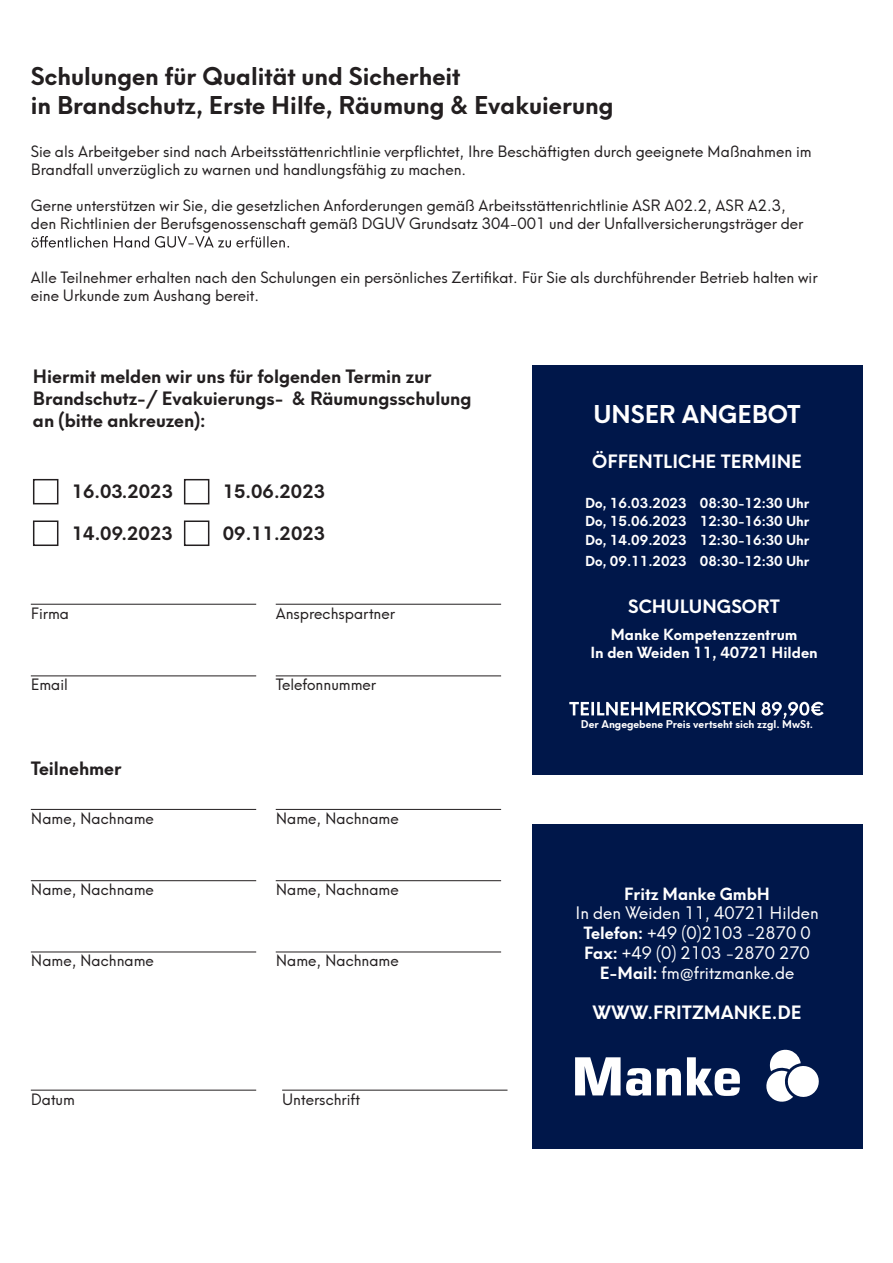
<style>
.page{position:relative;width:893px;height:1263px;background:#fff}
.page>*{position:absolute;margin:0;border:0;box-sizing:border-box;transform-origin:0 0}
.t1{font:700 24px/28.8px "Neue Hans Kendrick";color:#231f20}
.t2{font:700 24px "Neue Hans Kendrick";color:#fff}
.t3{font:700 18px/21.6px "Neue Hans Kendrick";color:#231f20}
.t4{font:700 18px "Neue Hans Kendrick";color:#fff}
.t5{font:16.5px/19.8px "Neue Hans Kendrick";color:#fff;text-align:center}
.t6{font:700 16.5px "Neue Hans Kendrick";color:#fff}
.t7{font:15px/18px "Neue Hans Kendrick";color:#231f20}
.t8{font:700 15px/18px "Neue Hans Kendrick";color:#fff;text-align:center}
.t9{font:700 13.5px/18.5px "Neue Hans Kendrick";color:#fff;text-align:justify}
.t10{font:700 10.5px "Neue Hans Kendrick";color:#fff}
.s1{font-weight:700}
</style>
<div class="page">
<svg style="left:31px;top:236px;width:258px;height:12px"></svg>
<div style="left:532px;top:824px;width:330px;height:324px;background:#00174a"></div>
<div style="left:532px;top:365px;width:330px;height:410px;background:#00174a"></div>
<div style="left:33px;top:479px;width:25px;height:25px;border:2px solid #231f20"></div>
<div style="left:184px;top:479px;width:25px;height:25px;border:2px solid #231f20"></div>
<div style="left:33px;top:520px;width:25px;height:26px;border:2px solid #231f20"></div>
<div style="left:184px;top:520px;width:25px;height:26px;border:2px solid #231f20"></div>
<hr style="left:31px;top:604px;width:225px;height:1px;background:#231f20">
<hr style="left:276px;top:604px;width:225px;height:1px;background:#231f20">
<hr style="left:31px;top:675px;width:225px;height:1px;background:#231f20">
<hr style="left:276px;top:675px;width:225px;height:1px;background:#231f20">
<hr style="left:31px;top:1090px;width:225px;height:1px;background:#231f20">
<hr style="left:282px;top:1090px;width:225px;height:1px;background:#231f20">
<hr style="left:31px;top:809px;width:225px;height:1px;background:#231f20">
<hr style="left:276px;top:809px;width:225px;height:1px;background:#231f20">
<hr style="left:31px;top:880px;width:225px;height:1px;background:#231f20">
<hr style="left:276px;top:880px;width:225px;height:1px;background:#231f20">
<hr style="left:31px;top:951px;width:225px;height:1px;background:#231f20">
<hr style="left:276px;top:951px;width:225px;height:1px;background:#231f20">
<svg style="left:569px;top:702px;width:255px;height:17px"></svg>
<svg style="left:766px;top:1050px;width:53px;height:52px"></svg>
<svg style="left:575px;top:1057px;width:76px;height:39px"></svg>
<svg style="left:657px;top:1068px;width:24px;height:27px"></svg>
<svg style="left:687px;top:1057px;width:53px;height:39px"></svg>
<h1 class="t1" style="left:31px;top:59px;width:584px">Schulungen für Qualität und Sicherheit<br>in Brandschutz, Erste Hilfe, Räumung &amp; Evakuierung</h1>
<p class="t7" style="left:31px;top:141px;width:782px">Sie als Arbeitgeber sind nach Arbeitsstättenrichtlinie verpflichtet, Ihre Beschäftigten durch geeignete Maßnahmen im<br>Brandfall unverzüglich zu warnen und handlungsfähig zu machen.</p>
<p class="t7" style="left:31px;top:195px;width:774px">Gerne unterstützen wir Sie, die gesetzlichen Anforderungen gemäß Arbeitsstättenrichtlinie ASR A02.2, ASR A2.3, den Richtlinien der Berufsgenossenschaft gemäß DGUV Grundsatz 304-001 und der Unfallversicherungsträger der</p>
<p class="t7" style="left:31px;top:267px;width:788px">Alle Teilnehmer erhalten nach den Schulungen ein persönliches Zertifikat. Für Sie als durchführender Betrieb halten wir eine Urkunde zum Aushang bereit.</p>
<p class="t3" style="left:33px;top:364px;width:440px">Hiermit melden wir uns für folgenden Termin zur<br>Brandschutz-/ Evakuierungs- &amp; Räumungsschulung an (bitte ankreuzen):</p>
<p class="t3" style="left:72px;top:479px;width:103px">16.03.2023</p>
<p class="t3" style="left:72px;top:520px;width:102px">14.09.2023</p>
<p class="t3" style="left:223px;top:479px;width:104px">15.06.2023</p>
<p class="t3" style="left:223px;top:520px;width:104px">09.11.2023</p>
<p class="t7" style="left:31px;top:602px;width:40px">Firma</p>
<p class="t7" style="left:276px;top:602px;width:121px">Ansprechspartner</p>
<p class="t7" style="left:31px;top:674px;width:39px">Email</p>
<p class="t7" style="left:276px;top:674px;width:102px">Telefonnummer</p>
<p class="t3" style="left:31px;top:755px;width:92px">Teilnehmer</p>
<p class="t7" style="left:31px;top:807px;width:125px">Name, Nachname</p>
<p class="t7" style="left:276px;top:807px;width:125px">Name, Nachname</p>
<p class="t7" style="left:31px;top:879px;width:125px">Name, Nachname</p>
<p class="t7" style="left:276px;top:879px;width:125px">Name, Nachname</p>
<p class="t7" style="left:31px;top:950px;width:125px">Name, Nachname</p>
<p class="t7" style="left:276px;top:950px;width:125px">Name, Nachname</p>
<p class="t7" style="left:31px;top:1088px;width:46px">Datum</p>
<p class="t7" style="left:282px;top:1088px;width:79px">Unterschrift</p>
<h1 class="t2" style="left:593px;top:392px;width:209px">UNSER ANGEBOT</h1>
<p class="t4" style="left:592px;top:444px;width:211px">ÖFFENTLICHE TERMINE</p>
<p class="t9" style="left:585px;top:492px;width:226px">Do, 16.03.2023 08:30-12:30 Uhr Do, 15.06.2023 12:30-16:30 Uhr Do, 14.09.2023 12:30-16:30 Uhr</p>
<p class="t9" style="left:585px;top:550px;width:226px">Do, 09.11.2023 08:30-12:30 Uhr</p>
<p class="t4" style="left:628px;top:590px;width:153px">SCHULUNGSORT</p>
<p class="t8" style="left:590px;top:624px;width:229px">Manke Kompetenzzentrum<br>In den Weiden 11, 40721 Hilden</p>
<p class="t10" style="left:581px;top:714px;width:234px">Der Angegebene Preis vertseht sich zzgl. MwSt.</p>
<p class="t6" style="left:624px;top:878px;width:147px">Fritz Manke GmbH</p>
<p class="t5" style="left:575px;top:901px;width:245px">In den Weiden 11, 40721 Hilden<br><span class="s1">Telefon:</span> +49 (0)2103 -2870 0<br><span class="s1">Fax:</span> +49 (0) 2103 -2870 270<br><span class="s1">E-Mail:</span> fm@fritzmanke.de</p>
<p class="t4" style="left:592px;top:995px;width:211px">WWW.FRITZMANKE.DE</p>
</div>
